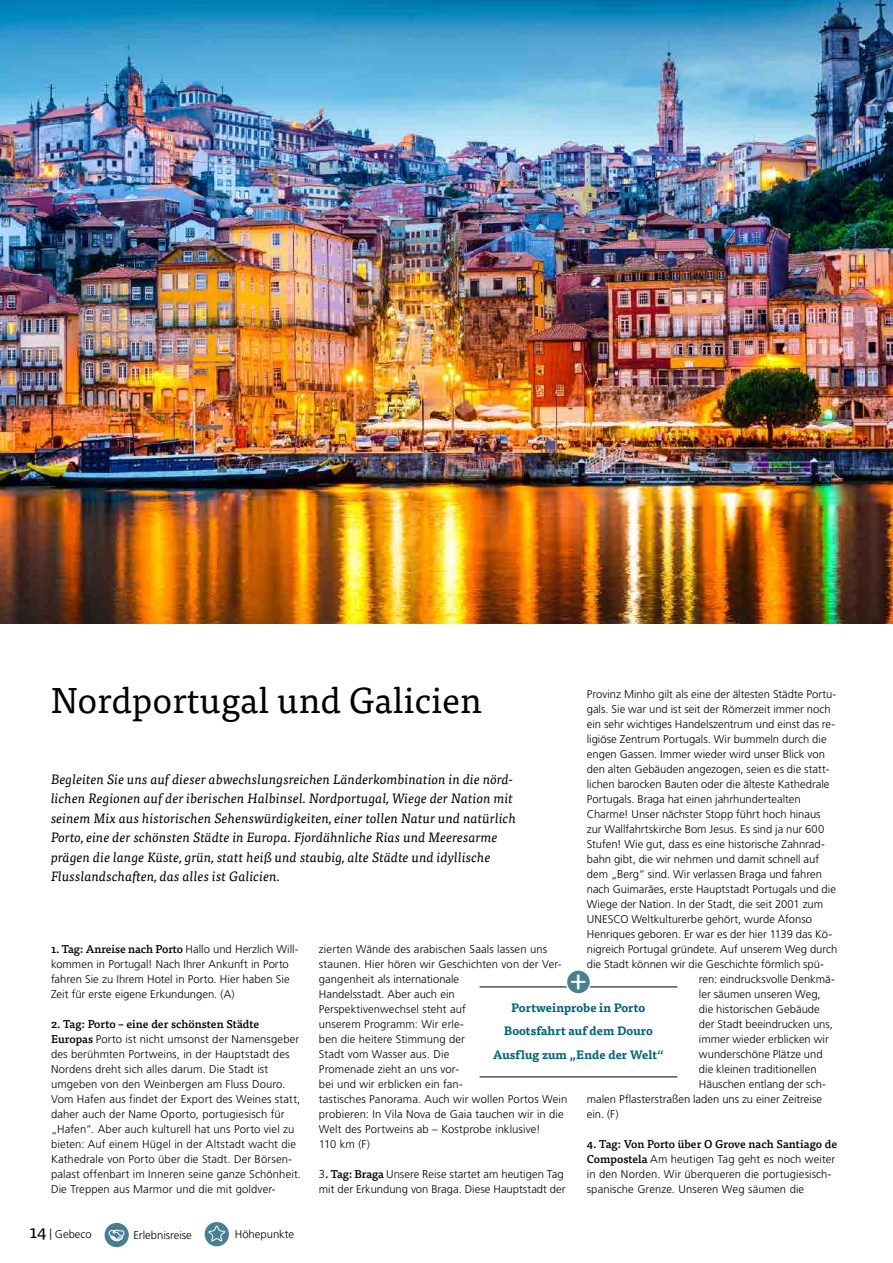
<style>
.page{position:relative;width:893px;height:1263px;background:#fff}
.page>*{position:absolute;margin:0;border:0;box-sizing:border-box;transform-origin:0 0}
.t1{font:36px "Tisa OT";color:#000}
.t2{font:30px "Tisa OT";color:#fff}
.t3{font:18px "Tisa OT";color:#000}
.t4{font:italic 13.5px/19.5px "Tisa OT";letter-spacing:.005em;color:#000}
.t5{font:700 12px/23.5px "Tisa OT";color:#00667b;text-align:center}
.t6{font:300 11.25px/15px "Frutiger LT Pro";letter-spacing:.005em;color:#000}
.t7{font:500 11.25px "Tisa OT";color:#000}
.s1{font-family:"Tisa OT";font-weight:500}
.s2{font-family:"Frutiger LT Pro";font-weight:300}
.s3{font-family:"Frutiger LT Pro";font-weight:300;font-size:11.25px}
</style>
<div class="page">
<img style="left:0;top:0;width:893px;height:623px">
<hr style="left:480px;top:1077px;width:197px;height:1px;background:#000">
<hr style="left:480px;top:987px;width:197px;height:1px;background:#000">
<div style="left:566px;top:970px;width:24px;height:24px;background:#487f92;border-radius:50%"></div>
<div style="left:566px;top:969px;width:25px;height:26px;border:2px solid #fff;border-radius:50%"></div>
<div style="left:105px;top:1223px;width:24px;height:24px;background:#487f92;border-radius:50%"></div>
<svg style="left:108px;top:1229px;width:17px;height:13px"></svg>
<div style="left:205px;top:1222px;width:24px;height:24px;background:#487f92;border-radius:50%"></div>
<svg style="left:208px;top:1226px;width:17px;height:16px"></svg>
<h1 class="t1" style="left:51px;top:679px;width:432px">Nordportugal und Galicien</h1>
<p class="t6" style="left:587px;top:687px;width:251px">Provinz Minho gilt als eine der ältesten Städte Portu-</p>
<p class="t6" style="left:587px;top:702px;width:245px">gals. Sie war und ist seit der Römerzeit immer noch</p>
<p class="t6" style="left:587px;top:717px;width:250px">ein sehr wichtiges Handelszentrum und einst das re-</p>
<p class="t6" style="left:587px;top:732px;width:241px">ligiöse Zentrum Portugals. Wir bummeln durch die</p>
<p class="t6" style="left:587px;top:747px;width:240px">engen Gassen. Immer wieder wird unser Blick von</p>
<p class="t6" style="left:587px;top:762px;width:244px">den alten Gebäuden angezogen, seien es die statt-</p>
<p class="t6" style="left:587px;top:777px;width:244px">lichen barocken Bauten oder die älteste Kathedrale</p>
<p class="t6" style="left:587px;top:792px;width:215px">Portugals. Braga hat einen jahrhundertealten</p>
<p class="t6" style="left:587px;top:807px;width:235px">Charme! Unser nächster Stopp führt hoch hinaus</p>
<p class="t6" style="left:587px;top:822px;width:239px">zur Wallfahrtskirche Bom Jesus. Es sind ja nur 600</p>
<p class="t6" style="left:587px;top:837px;width:239px">Stufen! Wie gut, dass es eine historische Zahnrad-</p>
<p class="t6" style="left:587px;top:852px;width:234px">bahn gibt, die wir nehmen und damit schnell auf</p>
<p class="t6" style="left:587px;top:867px;width:237px">dem „Berg“ sind. Wir verlassen Braga und fahren</p>
<p class="t6" style="left:587px;top:882px;width:251px">nach Guimarães, erste Hauptstadt Portugals und die</p>
<p class="t6" style="left:587px;top:897px;width:238px">Wiege der Nation. In der Stadt, die seit 2001 zum</p>
<p class="t6" style="left:587px;top:912px;width:227px">UNESCO Weltkulturerbe gehört, wurde Afonso</p>
<p class="t6" style="left:587px;top:927px;width:247px">Henriques geboren. Er war es der hier 1139 das Kö-</p>
<p class="t6" style="left:587px;top:942px;width:252px">nigreich Portugal gründete. Auf unserem Weg durch</p>
<p class="t6" style="left:587px;top:957px;width:239px">die Stadt können wir die Geschichte förmlich spü-</p>
<p class="t6" style="left:699px;top:972px;width:137px">ren: eindrucksvolle Denkmä-</p>
<p class="t6" style="left:699px;top:987px;width:123px">ler säumen unseren Weg,</p>
<p class="t6" style="left:699px;top:1002px;width:122px">die historischen Gebäude</p>
<p class="t6" style="left:699px;top:1017px;width:136px">der Stadt beeindrucken uns,</p>
<p class="t6" style="left:699px;top:1032px;width:131px">immer wieder erblicken wir</p>
<p class="t6" style="left:699px;top:1047px;width:125px">wunderschöne Plätze und</p>
<p class="t6" style="left:699px;top:1062px;width:119px">die kleinen traditionellen</p>
<p class="t6" style="left:699px;top:1077px;width:128px">Häuschen entlang der sch-</p>
<p class="t6" style="left:587px;top:1092px;width:237px">malen Pflasterstraßen laden uns zu einer Zeitreise</p>
<p class="t6" style="left:587px;top:1107px;width:33px">ein. (F)</p>
<p class="t7" style="left:587px;top:1137px;width:252px">4. Tag: Von Porto über O Grove nach Santiago de</p>
<p class="t6" style="left:587px;top:1152px;width:250px"><span class="s1">Compostela</span> Am heutigen Tag geht es noch weiter in den Norden. Wir überqueren die portugiesisch&shy;spanische Grenze. Unseren Weg säumen die</p>
<p class="t4" style="left:51px;top:769px;width:467px">Begleiten Sie uns auf dieser abwechslungsreichen Länderkombination in die nörd&shy;lichen Regionen auf der iberischen Halbinsel. Nordportugal, Wiege der Nation mit seinem Mix aus historischen Sehenswürdigkeiten, einer tollen Natur und natürlich Porto, eine der schönsten Städte in Europa. Fjordähnliche Rias und Meeresarme prägen die lange Küste, grün, statt heiß und staubig, alte Städte und idyllische Flusslandschaften, das alles ist Galicien.</p>
<p class="t6" style="left:319px;top:942px;width:250px">zierten Wände des arabischen Saals lassen uns staunen. Hier hören wir Geschichten von der Ver&shy;gangenheit als internationale<br>Handelsstadt. Aber auch ein<br>Perspektivenwechsel steht auf<br>unserem Programm: Wir erle-<br>ben die heitere Stimmung der<br>Stadt vom Wasser aus. Die<br>Promenade zieht an uns vor-<br>bei und wir erblicken ein fan-<br>tastisches Panorama. Auch wir wollen Portos Wein probieren: In Vila Nova de Gaia tauchen wir in die Welt des Portweins ab – Kostprobe inklusive!<br>110 km (F)</p>
<p class="t6" style="left:319px;top:1167px;width:248px">3<span class="s1">. Tag: Braga</span> Unsere Reise startet am heutigen Tag mit der Erkundung von Braga. Diese Hauptstadt der</p>
<p class="t7" style="left:51px;top:942px;width:249px">1. Tag: Anreise nach Porto <span class="s2">Hallo und Herzlich Will-</span></p>
<p class="t6" style="left:51px;top:957px;width:240px;text-align:justify">kommen in Portugal! Nach Ihrer Ankunft in Porto fahren Sie zu Ihrem Hotel in Porto. Hier haben Sie Zeit für erste eigene Erkundungen. (A)</p>
<p class="t7" style="left:51px;top:1017px;width:210px">2. Tag: Porto – eine der schönsten Städte</p>
<p class="t6" style="left:51px;top:1032px;width:251px"><span class="s1">Europas</span> Porto ist nicht umsonst der Namensgeber des berühmten Portweins, in der Hauptstadt des Nordens dreht sich alles darum. Die Stadt ist umgeben von den Weinbergen am Fluss Douro.<br>Vom Hafen aus findet der Export des Weines statt, daher auch der Name Oporto, portugiesisch für „Hafen“. Aber auch kulturell hat uns Porto viel zu bieten: Auf einem Hügel in der Altstadt wacht die Kathedrale von Porto über die Stadt. Der Börsen&shy;palast offenbart im Inneren seine ganze Schönheit.<br>Die Treppen aus Marmor und die mit goldver-</p>
<h2 class="t2" style="left:570px;top:962px;width:19px">+</h2>
<p class="t5" style="left:493px;top:996px;width:173px">Portweinprobe in Porto<br>Bootsfahrt auf dem Douro<br>Ausflug zum „Ende der Welt“</p>
<h3 class="t3" style="left:30px;top:1221px;width:24px">14 <span class="s3">|</span></h3>
<p class="t6" style="left:55px;top:1227px;width:38px">Gebeco</p>
<p class="t6" style="left:133px;top:1227px;width:60px">Erlebnisreise</p>
<p class="t6" style="left:235px;top:1227px;width:61px">Höhepunkte</p>
</div>
